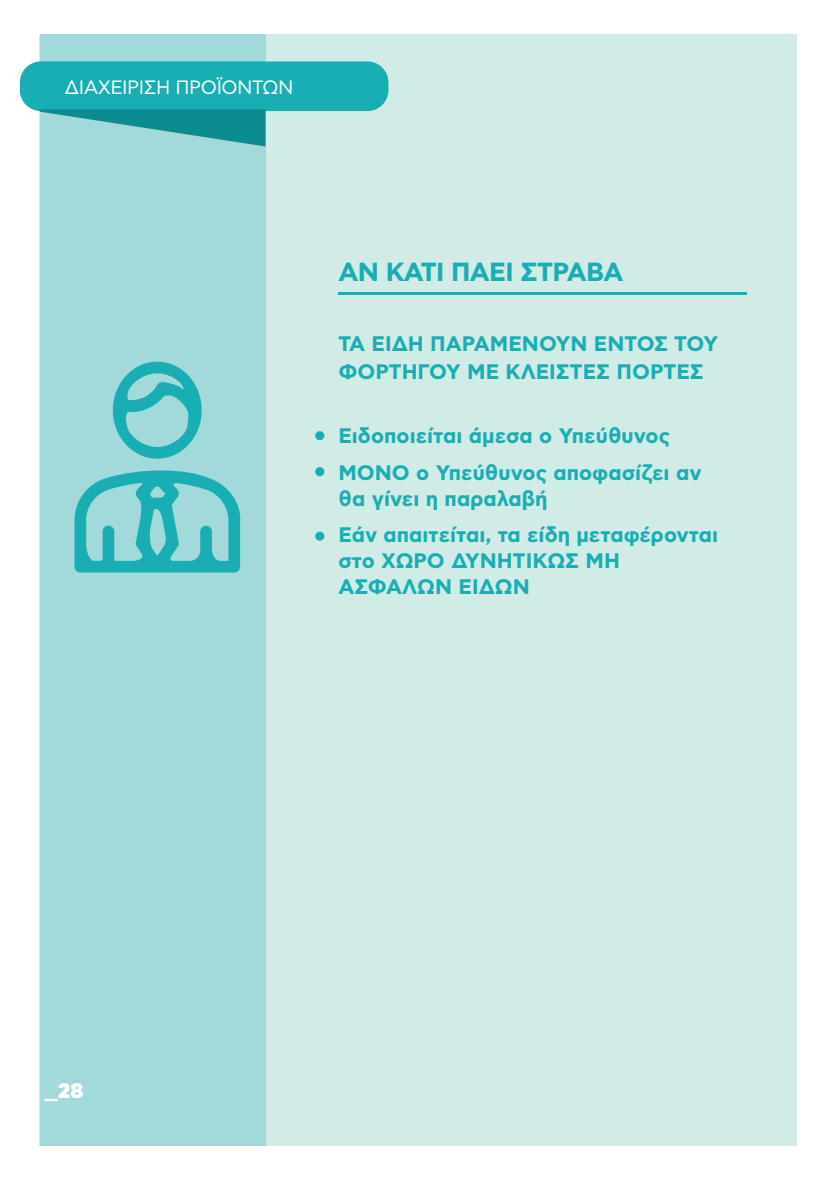
<style>
.page{position:relative;width:834px;height:1181px;background:#fff}
.page>*{position:absolute;margin:0;border:0;box-sizing:border-box;transform-origin:0 0}
.t1{font:700 26.25px "CF Asty Std";letter-spacing:-.025em;color:#18aeb3}
.t2{font:700 21px/36.2px "CF Asty Std";color:#18aeb3}
.t3{font:900 21px "CF Asty Std";color:#fff}
.t4{font:19.25px "CF Asty Std";letter-spacing:-.025em;color:#fff}
</style>
<div class="page">
<div style="left:40px;top:34px;width:757px;height:1111px;background:#d1ebe6"></div>
<div style="left:40px;top:34px;width:225px;height:1111px;background:#a2dadb"></div>
<div style="left:20px;top:61px;width:368px;height:50px;background:#18aeb3;border-radius:21px"></div>
<svg style="left:40px;top:109px;width:225px;height:37px"></svg>
<hr style="left:338px;top:292px;width:408px;height:3px;background:#18aeb3">
<svg style="left:113px;top:362px;width:89px;height:97px"></svg>
<svg style="left:74px;top:470px;width:167px;height:102px"></svg>
<div style="left:315px;top:431px;width:9px;height:9px;background:#18aeb3;border-radius:50%"></div>
<div style="left:315px;top:467px;width:9px;height:9px;background:#18aeb3;border-radius:50%"></div>
<div style="left:315px;top:531px;width:9px;height:10px;background:#18aeb3;border-radius:50%"></div>
<p class="t4" style="left:64px;top:77px;width:230px">ΔΙΑΧΕΙΡΙΣΗ ΠΡΟΪΟΝΤΩΝ</p>
<p class="t1" style="left:338px;top:256px;width:287px">ΑΝ ΚΑΤΙ ΠΑΕΙ ΣΤΡΑΒΑ</p>
<p class="t2" style="left:338px;top:331px;width:381px;line-height:28px">ΤΑ ΕΙΔΗ ΠΑΡΑΜΕΝΟΥΝ ΕΝΤΟΣ ΤΟΥ<br>ΦΟΡΤΗΓΟΥ ΜΕ ΚΛΕΙΣΤΕΣ ΠΟΡΤΕΣ</p>
<p class="t2" style="left:338px;top:419px;width:365px">Ειδοποιείται άμεσα ο Υπεύθυνος<br>ΜΟΝΟ ο Υπεύθυνος αποφασίζει αν</p>
<p class="t2" style="left:338px;top:481px;width:381px">θα γίνει η παραλαβή<br>Εάν απαιτείται, τα είδη μεταφέρονται</p>
<p class="t2" style="left:338px;top:549px;width:283px;line-height:26.2px">στο ΧΩΡΟ ΔΥΝΗΤΙΚΩΣ ΜΗ<br>ΑΣΦΑΛΩΝ ΕΙΔΩΝ</p>
<p class="t3" style="left:45px;top:1078px;width:40px">_28</p>
</div>
